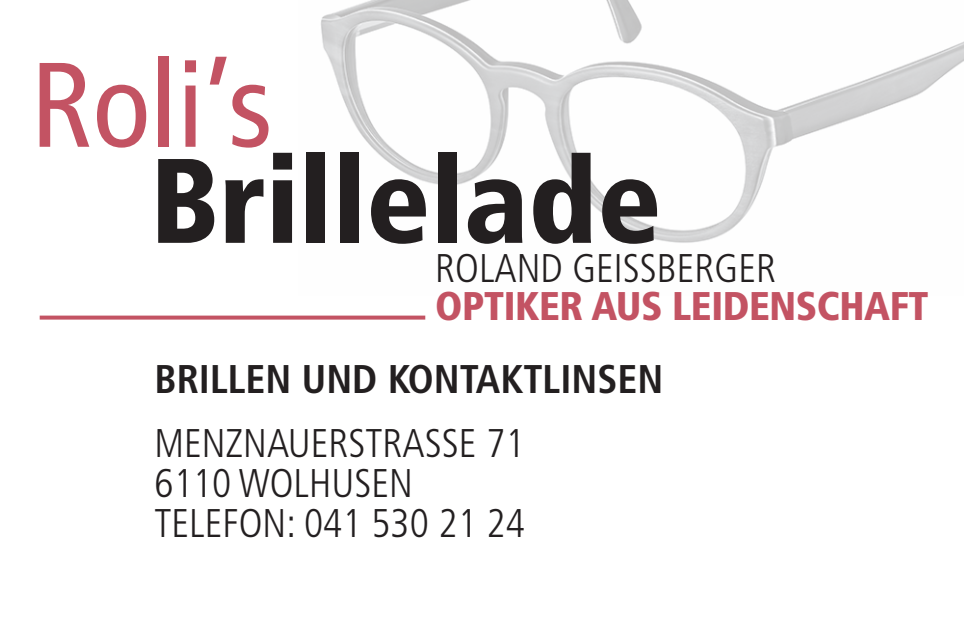
<style>
.page{position:relative;width:964px;height:624px;background:#fff}
.page>*{position:absolute;margin:0;border:0;box-sizing:border-box;transform-origin:0 0}
.t1{font:900 condensed 120px "Frutiger";color:#231f20}
.t2{font:condensed 120px "Frutiger";color:#c35363}
.t3{font:300 condensed 40px/40px "Frutiger";color:#231f20}
.t4{font:700 condensed 40px "Frutiger";color:#231f20}
.t5{font:900 condensed 40px "Frutiger";letter-spacing:-.01em;color:#c35363}
</style>
<div class="page">
<img style="left:321px;top:0;width:643px;height:243px">
<svg style="left:40px;top:315px;width:385px;height:4px;fill:#c35363"></svg>
<h1 class="t2" style="left:30px;top:35px;width:244px">Roli’s</h1>
<h1 class="t1" style="left:150px;top:129px;width:513px">Brillelade</h1>
<p class="t3" style="left:435px;top:248px;width:342px">ROLAND GEISSBERGER</p>
<p class="t5" style="left:435px;top:281px;width:495px">OPTIKER AUS LEIDENSCHAFT</p>
<p class="t4" style="left:154px;top:355px;width:510px">BRILLEN UND KONTAKTLINSEN</p>
<p class="t3" style="left:154px;top:424px;width:372px">MENZNAUERSTRASSE 71<br>6110 WOLHUSEN<br>TELEFON: 041 530 21 24</p>
</div>
